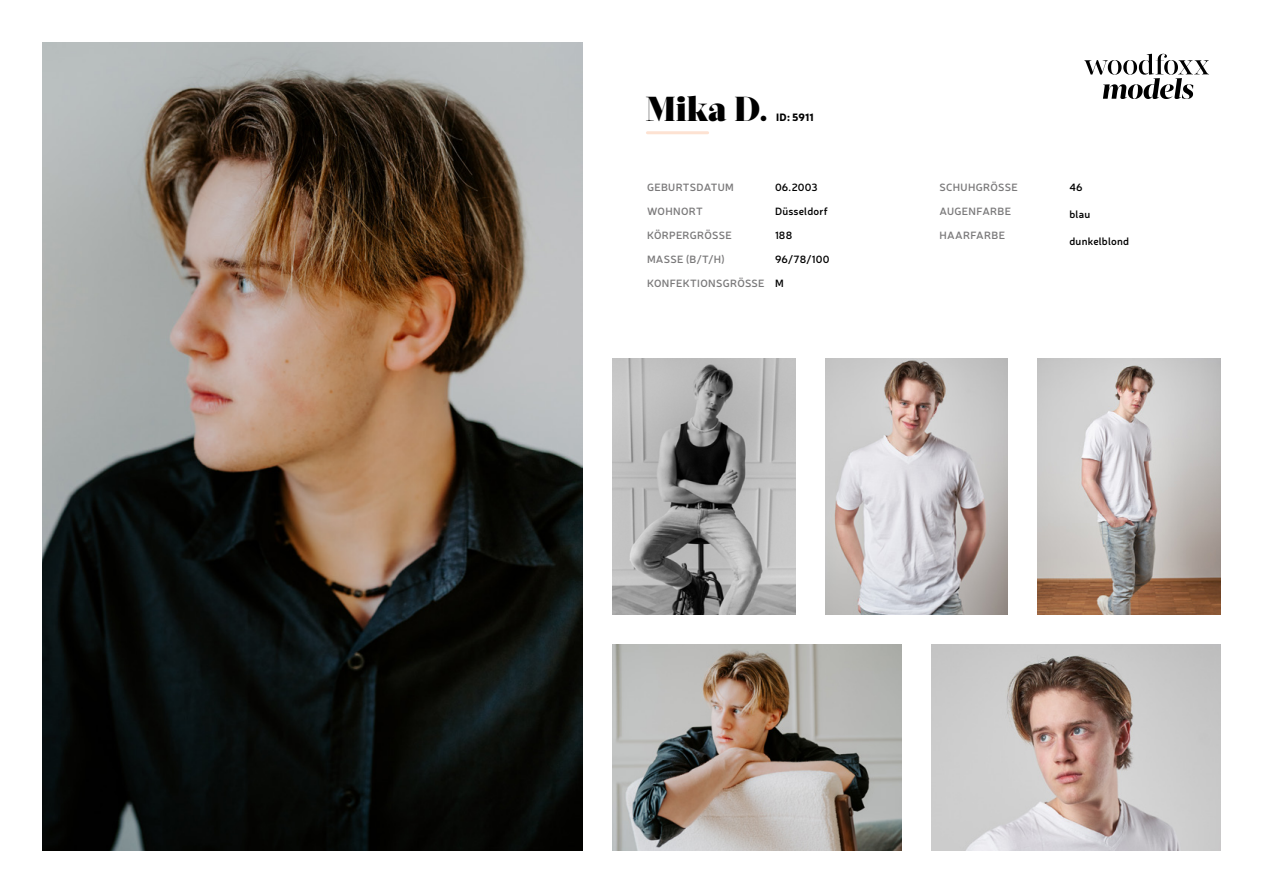
<style>
.page{position:relative;width:1263px;height:893px;background:#fff}
.page>*{position:absolute;margin:0;border:0;box-sizing:border-box;transform-origin:0 0}
.t1{font:900 34.65px "Acta Display";color:#000}
.t2{font:600 10.5px "Neris";letter-spacing:.025em;color:#7a797a}
.t3{font:600 10.5px "Neris";letter-spacing:.02em;color:#000}
.t4{font:900 10.5px "Neris";letter-spacing:.02em;color:#000}
</style>
<div class="page">
<img style="left:1037px;top:358px;width:183px;height:256px">
<img style="left:612px;top:358px;width:183px;height:256px">
<img style="left:825px;top:358px;width:183px;height:256px">
<img style="left:43px;top:43px;width:540px;height:807px">
<img style="left:931px;top:644px;width:289px;height:206px">
<img style="left:612px;top:644px;width:289px;height:206px">
<hr style="left:647px;top:131px;width:61px;height:3px;background:#fde2d2">
<svg style="left:1084px;top:54px;width:125px;height:45px"></svg>
<h1 class="t1" style="left:646px;top:88px;width:124px">Mika D.</h1>
<p class="t4" style="left:776px;top:110px;width:39px">ID: 5911</p>
<p class="t2" style="left:647px;top:180px;width:88px">GEBURTSDATUM</p>
<p class="t2" style="left:647px;top:204px;width:57px">WOHNORT</p>
<p class="t2" style="left:647px;top:228px;width:86px">KÖRPERGRÖSSE</p>
<p class="t2" style="left:647px;top:252px;width:79px">MASSE (B/T/H)</p>
<p class="t2" style="left:647px;top:276px;width:119px">KONFEKTIONSGRÖSSE</p>
<p class="t3" style="left:775px;top:180px;width:44px">06.2003</p>
<p class="t3" style="left:775px;top:204px;width:54px">Düsseldorf</p>
<p class="t3" style="left:775px;top:228px;width:19px">188</p>
<p class="t3" style="left:775px;top:252px;width:56px">96/78/100</p>
<p class="t3" style="left:775px;top:276px;width:10px">M</p>
<p class="t2" style="left:939px;top:180px;width:80px">SCHUHGRÖSSE</p>
<p class="t2" style="left:939px;top:204px;width:73px">AUGENFARBE</p>
<p class="t2" style="left:939px;top:228px;width:67px">HAARFARBE</p>
<p class="t3" style="left:1069px;top:180px;width:15px">46</p>
<p class="t3" style="left:1069px;top:207px;width:22px">blau</p>
<p class="t3" style="left:1069px;top:234px;width:61px">dunkelblond</p>
</div>
